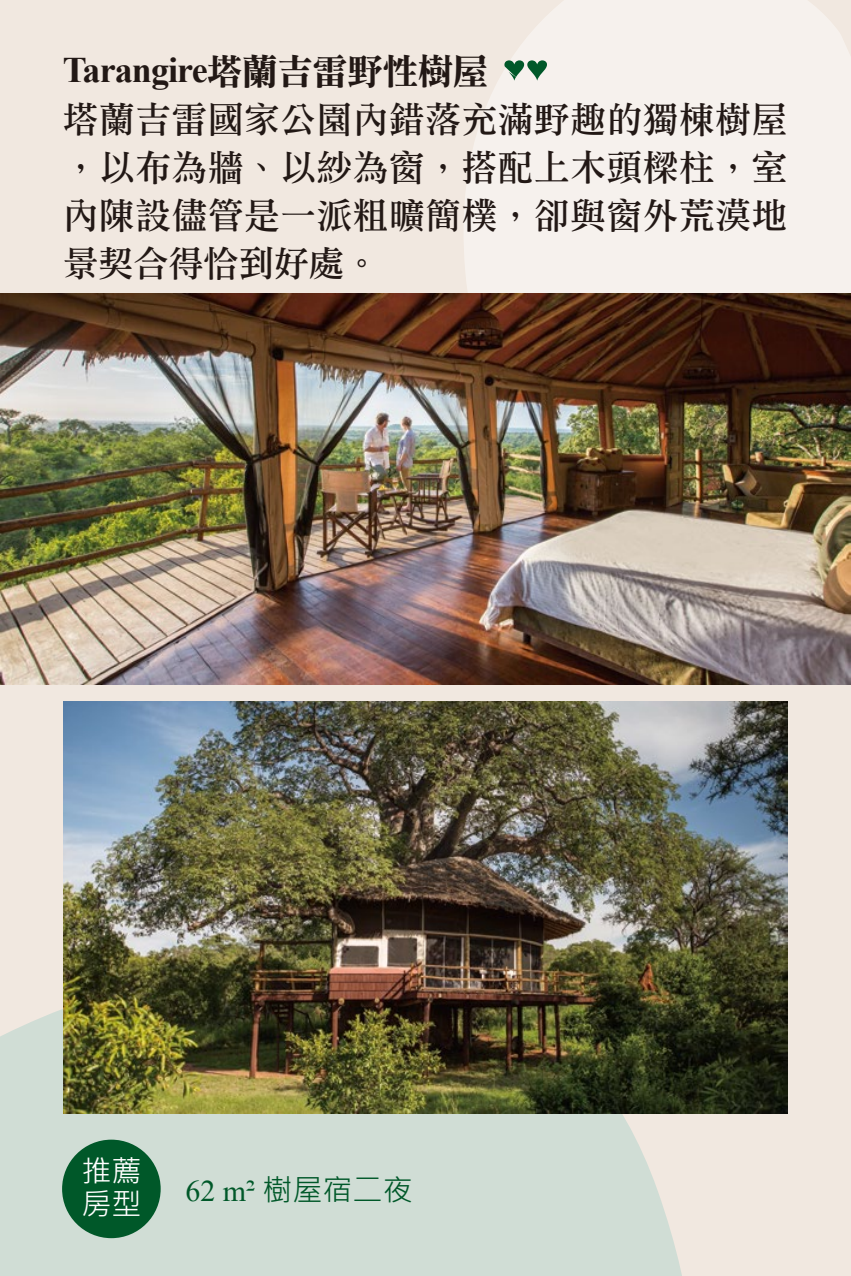
<style>
.page{position:relative;width:851px;height:1276px;background:#fff}
.page>*{position:absolute;margin:0;border:0;box-sizing:border-box;transform-origin:0 0}
.t1{font:36px/48px "DF Li Song W5 WIN BF";letter-spacing:.005em;color:#221815;text-align:justify}
.t2{font:700 36px "Times New Roman";letter-spacing:-.025em;color:#221815}
.t3{font:30px "Microsoft Jheng Hei";color:#005829}
.t4{font:30px/33px "Microsoft Jheng Hei";color:#fff}
.s1{font-family:"DF Li Song W7 WIN BF";font-weight:400}
.s2{font-family:"Times New Roman"}
</style>
<div class="page">
<div style="left:0;top:0;width:850px;height:1276px;background:#f1e8e0"></div>
<svg style="left:463px;top:0;width:387px;height:294px;fill:#f6f1ed"></svg>
<div style="left:0;top:1009px;width:694px;height:267px;background:#d0ddd5"></div>
<div style="left:62px;top:1139px;width:99px;height:99px;background:#005829;border-radius:50%"></div>
<svg style="left:504px;top:60px;width:43px;height:21px"></svg>
<img style="left:0;top:294px;width:850px;height:390px">
<img style="left:63px;top:701px;width:724px;height:412px">
<p class="t2" style="left:63px;top:44px;width:427px">Tarangire<span class="s1">塔蘭吉雷野性樹屋</span></p>
<p class="t1" style="left:63px;top:95px;width:726px">塔蘭吉雷國家公園內錯落充滿野趣的獨棟樹屋，以布為牆、以紗為窗，搭配上木頭樑柱，室內陳設儘管是一派粗曠簡樸，卻與窗外荒漠地景契合得恰到好處。</p>
<p class="t4" style="left:81px;top:1154px;width:61px">推薦房型</p>
<p class="t3" style="left:185px;top:1171px;width:229px"><span class="s2">62 m2</span> 樹屋宿二夜</p>
</div>
